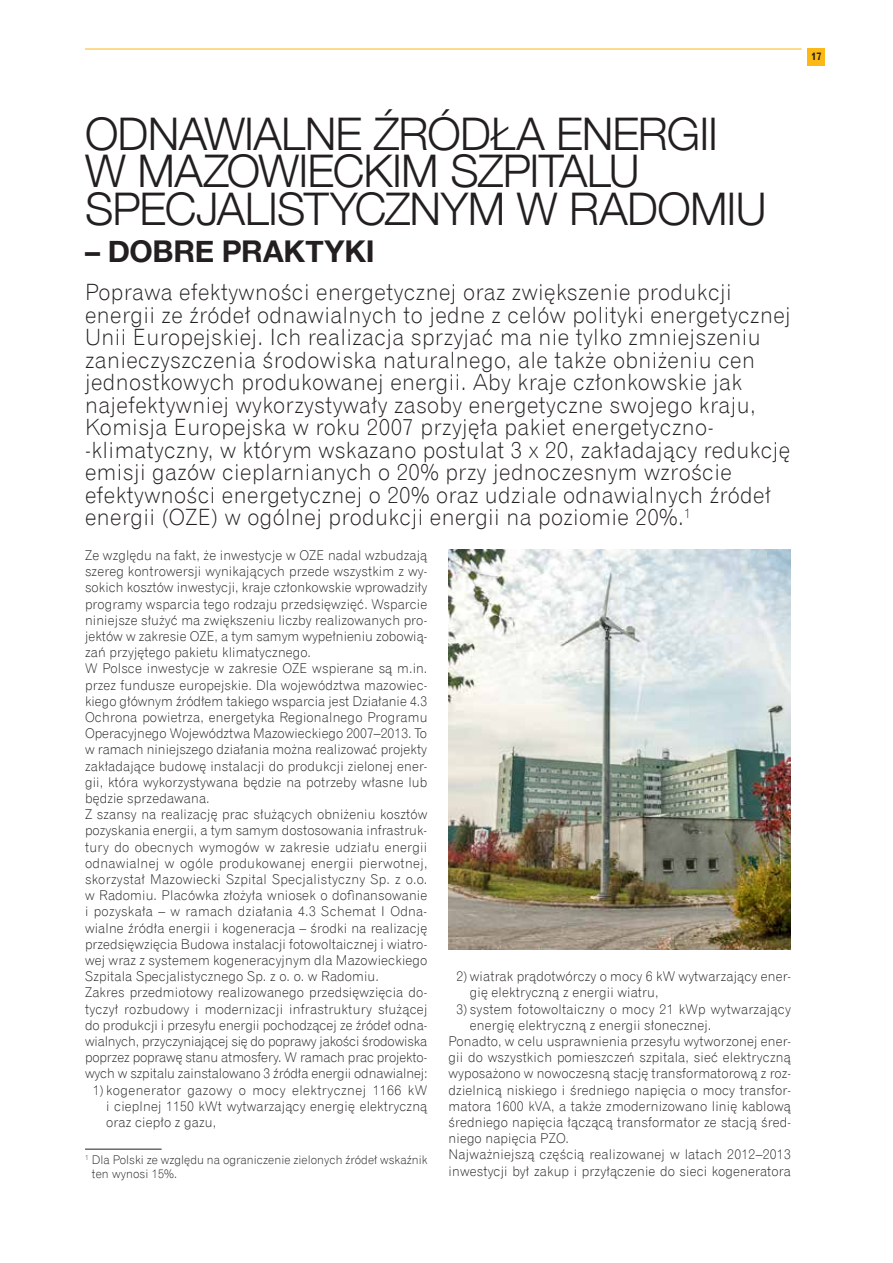
<style>
.page{position:relative;width:893px;height:1263px;background:#fff}
.page>*{position:absolute;margin:0;border:0;box-sizing:border-box;transform-origin:0 0}
.t1{font:300 45px/37.5px "Helvetica Neue";letter-spacing:-.02em;color:#231f20}
.t2{font:700 30px "Helvetica Neue";letter-spacing:-.005em;color:#231f20}
.t3{font:22.5px/22.5px "Gothic 720 Lt EU";letter-spacing:.02em;color:#231f20}
.t4{font:13.5px/16.2px "Gothic 720 Lt EU";letter-spacing:.01em;color:#231f20}
.t5{font:12px/14.4px "Gothic 720 Lt EU";letter-spacing:.005em;color:#231f20}
.t6{font:700 10.5px "Gothic 720 EU";color:#231f20}
</style>
<div class="page">
<div style="left:808px;top:49px;width:17px;height:17px;background:#fcb814"></div>
<hr style="left:85px;top:49px;width:716px;height:1px;background:#fcb814">
<hr style="left:85px;top:1149px;width:77px;height:1px;background:#231f20">
<img style="left:449px;top:550px;width:342px;height:400px">
<h1 class="t1" style="left:85px;top:114px;width:683px">ODNAWIALNE ŹRÓDŁA ENERGII<br>W MAZOWIECKIM SZPITALU<br>SPECJALISTYCZNYM W RADOMIU</h1>
<h2 class="t2" style="left:85px;top:233px;width:291px">– DOBRE PRAKTYKI</h2>
<p class="t3" style="left:85px;top:281px;width:707px">Poprawa efektywności energetycznej oraz zwiększenie produkcji energii ze źródeł odnawialnych to jedne z celów polityki energetycznej Unii Europejskiej. Ich realizacja sprzyjać ma nie tylko zmniejszeniu zanieczyszczenia środowiska naturalnego, ale także obniżeniu cen jednostkowych produkowanej energii. Aby kraje członkowskie jak najefektywniej wykorzystywały zasoby energetyczne swojego kraju, Komisja Europejska w roku 2007 przyjęła pakiet energetyczno--klimatyczny, w którym wskazano postulat 3 x 20, zakładający redukcję emisji gazów cieplarnianych o 20% przy jednoczesnym wzroście efektywności energetycznej o 20% oraz udziale odnawialnych źródeł energii (OZE) w ogólnej produkcji energii na poziomie 20%.<sup>1</sup></p>
<p class="t4" style="left:85px;top:547px;width:344px">Ze względu na fakt, że inwestycje w OZE nadal wzbudzają szereg kontrowersji wynikających przede wszystkim z wy&shy;sokich kosztów inwestycji, kraje członkowskie wprowadziły programy wsparcia tego rodzaju przedsięwzięć. Wsparcie niniejsze służyć ma zwiększeniu liczby realizowanych pro&shy;jektów w zakresie OZE, a tym samym wypełnieniu zobowią&shy;zań przyjętego pakietu klimatycznego.<sup>1<br></sup>W Polsce inwestycje w zakresie OZE wspierane są m.in. przez fundusze europejskie. Dla województwa mazowiec&shy;kiego głównym źródłem takiego wsparcia jest Działanie 4.3<br>Ochrona powietrza, energetyka Regionalnego Programu Operacyjnego Województwa Mazowieckiego 2007–2013. To w ramach niniejszego działania można realizować projekty zakładające budowę instalacji do produkcji zielonej ener&shy;gii, która wykorzystywana będzie na potrzeby własne lub będzie sprzedawana.<br>Z szansy na realizację prac służących obniżeniu kosztów pozyskania energii, a tym samym dostosowania infrastruk&shy;tury do obecnych wymogów w zakresie udziału energii odnawialnej w ogóle produkowanej energii pierwotnej, skorzystał Mazowiecki Szpital Specjalistyczny Sp. z o.o. w Radomiu. Placówka złożyła wniosek o dofinansowanie i pozyskała – w ramach działania 4.3 Schemat I Odna&shy;wialne źródła energii i kogeneracja – środki na realizację przedsięwzięcia Budowa instalacji fotowoltaicznej i wiatro&shy;wej wraz z systemem kogeneracyjnym dla Mazowieckiego Szpitala Specjalistycznego Sp. z o. o. w Radomiu.<br>Zakres przedmiotowy realizowanego przedsięwzięcia do&shy;tyczył rozbudowy i modernizacji infrastruktury służącej do produkcji i przesyłu energii pochodzącej ze źródeł odna&shy;wialnych, przyczyniającej się do poprawy jakości środowiska poprzez poprawę stanu atmosfery. W ramach prac projekto&shy;wych w szpitalu zainstalowano 3 źródła energii odnawialnej:</p>
<p class="t4" style="left:106px;top:1082px;width:323px;text-align:justify;text-indent:-13px">1) kogenerator gazowy o mocy elektrycznej 1166 kW i cieplnej 1150 kWt wytwarzający energię elektryczną oraz ciepło z gazu,</p>
<p class="t5" style="left:92px;top:1152px;width:337px;text-indent:-7px"><sup>1</sup> Dla Polski ze względu na ograniczenie zielonych źródeł wskaźnik ten wynosi 15%.</p>
<p class="t4" style="left:470px;top:968px;width:323px;text-indent:-13px">2) wiatrak prądotwórczy o mocy 6 kW wytwarzający ener&shy;gię elektryczną z energii wiatru,</p>
<p class="t4" style="left:456px;top:1001px;width:336px">3) system fotowoltaiczny o mocy 21 kWp wytwarzający</p>
<p class="t4" style="left:470px;top:1017px;width:243px">energię elektryczną z energii słonecznej.</p>
<p class="t4" style="left:449px;top:1033px;width:344px">Ponadto, w celu usprawnienia przesyłu wytworzonej ener-</p>
<p class="t4" style="left:449px;top:1049px;width:344px">gii do wszystkich pomieszczeń szpitala, sieć elektryczną</p>
<p class="t4" style="left:449px;top:1066px;width:344px">wyposażono w nowoczesną stację transformatorową z roz-</p>
<p class="t4" style="left:449px;top:1082px;width:344px">dzielnicą niskiego i średniego napięcia o mocy transfor-</p>
<p class="t4" style="left:449px;top:1098px;width:344px">matora 1600 kVA, a także zmodernizowano linię kablową</p>
<p class="t4" style="left:449px;top:1114px;width:344px">średniego napięcia łączącą transformator ze stacją śred-</p>
<p class="t4" style="left:449px;top:1130px;width:122px">niego napięcia PZO.</p>
<p class="t4" style="left:449px;top:1147px;width:344px">Najważniejszą częścią realizowanej w latach 2012–2013</p>
<p class="t4" style="left:449px;top:1163px;width:344px">inwestycji był zakup i przyłączenie do sieci kogeneratora</p>
<p class="t6" style="left:811px;top:50px;width:12px">17</p>
</div>
